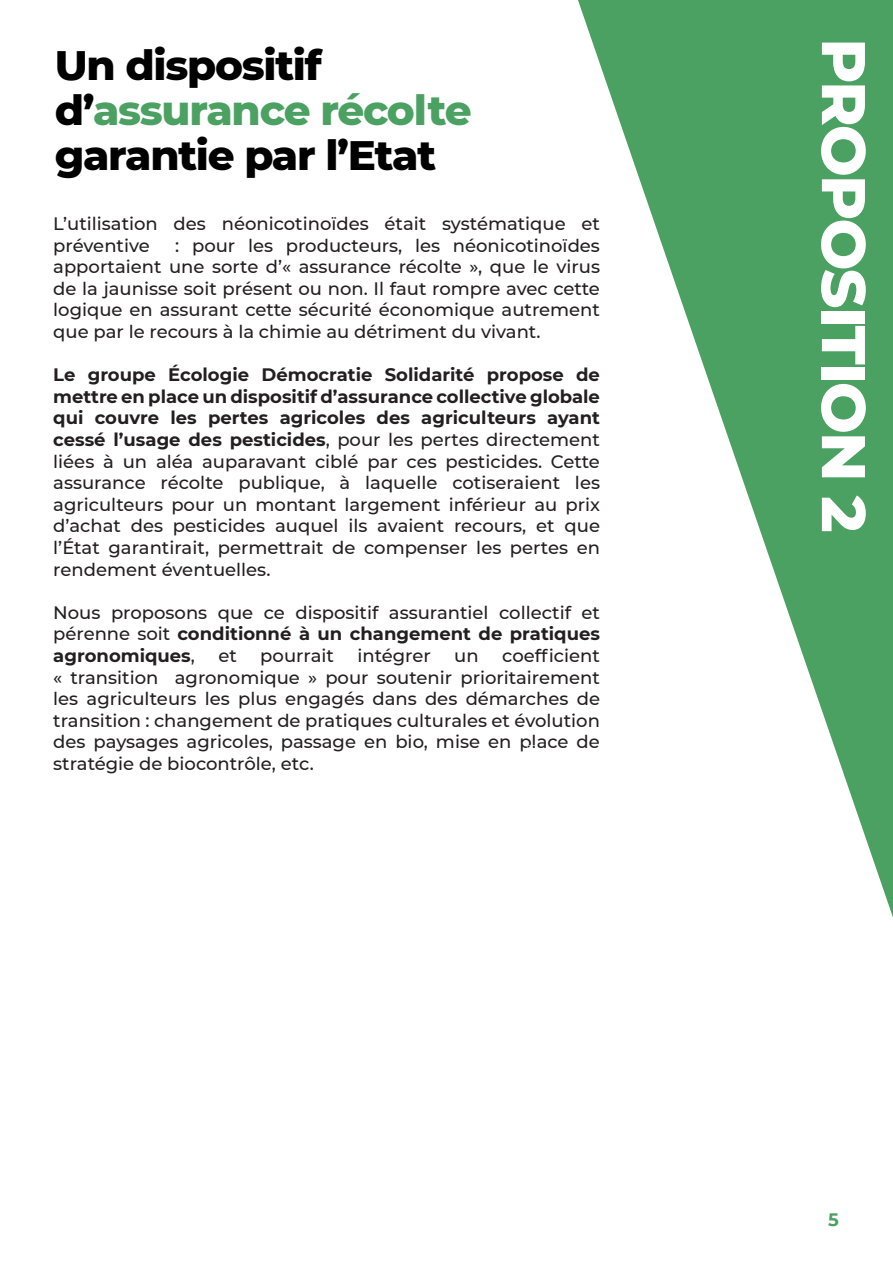
<style>
.page{position:relative;width:893px;height:1263px;background:#fff}
.page>*{position:absolute;margin:0;border:0;box-sizing:border-box;transform-origin:0 0}
.t1{font:800 61.5px "Montserrat";letter-spacing:-.03em;color:#fff}
.t2{font:800 42px/45px "Montserrat";letter-spacing:-.03em;color:#000}
.t3{font:500 18px/21.6px "Montserrat";color:#231f20;text-align:justify}
.t4{font:700 18px "Montserrat";color:#4ba161}
.s1{color:#4ba161}
.s2{font-weight:700}
</style>
<div class="page">
<svg style="left:578px;top:0;width:315px;height:917px"></svg>
<p class="t2" style="left:55px;top:41px;width:269px">Un dispositif</p>
<p class="t2" style="left:55px;top:86px;width:418px">d’<span class="s1">assurance récolte </span>garantie par l’Etat</p>
<p class="t3" style="left:53px;top:212px;width:548px">L’utilisation des néonicotinoïdes était systématique et préventive</p>
<p class="t3" style="left:53px;top:234px;width:548px;text-indent:122px">: pour les producteurs, les néonicotinoïdes apportaient une sorte d’« assurance récolte », que le virus de la jaunisse soit présent ou non. Il faut rompre avec cette logique en assurant cette sécurité économique autrement que par le recours à la chimie au détriment du vivant.</p>
<p class="t3" style="left:53px;top:363px;width:548px"><span class="s2">Le groupe Écologie Démocratie Solidarité propose de mettre en place un dispositif d’assurance collective globale qui couvre les pertes agricoles des agriculteurs ayant cessé l’usage des pesticides</span>, pour les pertes directement liées à un aléa auparavant ciblé par ces pesticides. Cette assurance récolte publique, à laquelle cotiseraient les agriculteurs pour un montant largement inférieur au prix d’achat des pesticides auquel ils avaient recours, et que l’État garantirait, permettrait de compenser les pertes en rendement éventuelles.</p>
<p class="t3" style="left:53px;top:601px;width:548px">Nous proposons que ce dispositif assurantiel collectif et pérenne soit <span class="s2">conditionné à un changement de pratiques agronomiques</span>,</p>
<p class="t3" style="left:53px;top:644px;width:548px;text-indent:449px">coefficient « transition agronomique » pour soutenir prioritairement les agriculteurs les plus engagés dans des démarches de transition : changement de pratiques culturales et évolution des paysages agricoles, passage en bio, mise en place de stratégie de biocontrôle, etc.</p>
<p class="t3" style="left:218px;top:644px;width:20px">et</p>
<p class="t3" style="left:260px;top:644px;width:75px">pourrait</p>
<p class="t3" style="left:357px;top:644px;width:75px">intégrer</p>
<p class="t3" style="left:454px;top:644px;width:26px">un</p>
<p class="t1" style="left:889px;top:38px;width:496px;rotate:90deg">PROPOSITION 2</p>
<p class="t4" style="left:828px;top:1207px;width:12px">5</p>
</div>
